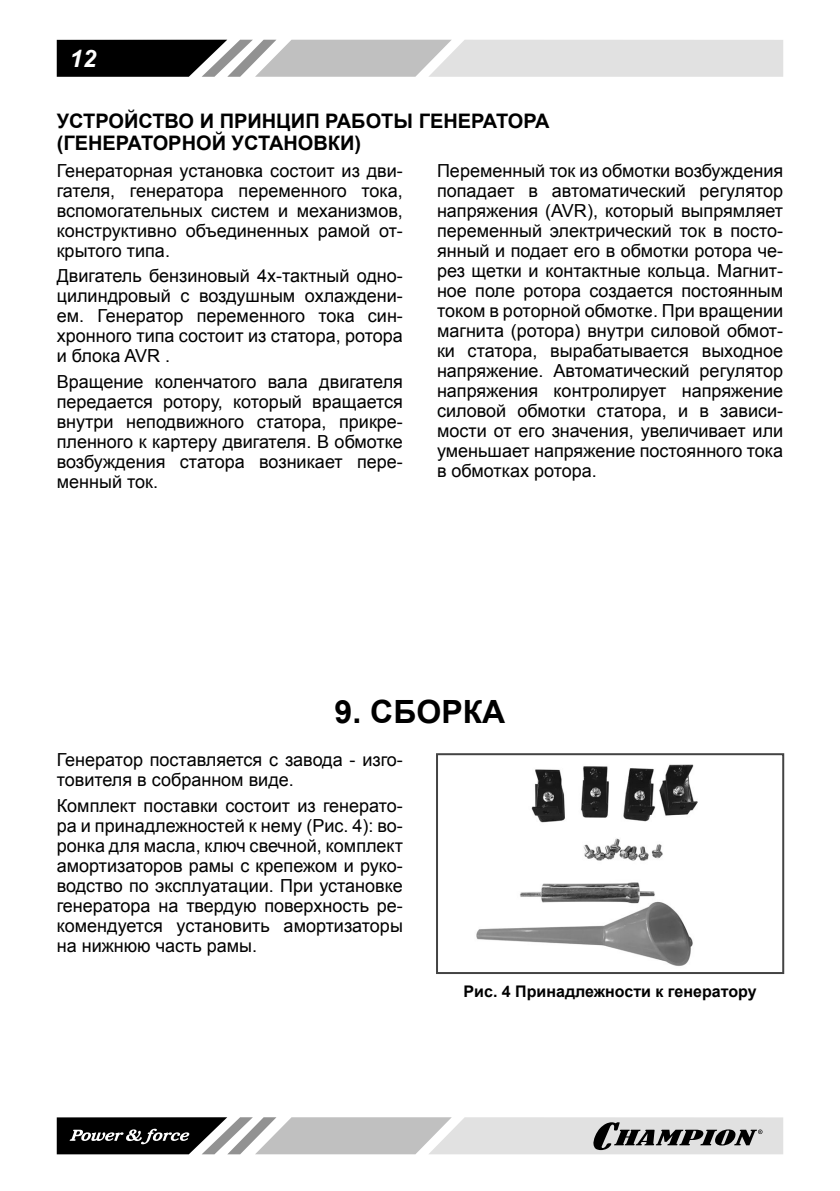
<style>
.page{position:relative;width:840px;height:1191px;background:#fff}
.page>*{position:absolute;margin:0;border:0;box-sizing:border-box;transform-origin:0 0}
.t1{font:700 32px "Arial";color:#000}
.t2{font:italic 700 24px "Arial";color:#fff}
.t3{font:700 20px/22px "Arial";color:#000}
.t4{font:18px/20px "Arial";color:#000;text-align:justify}
.t5{font:700 16px "Arial";color:#000}
</style>
<div class="page">
<svg style="left:57px;top:40px;width:725px;height:37px;background:#aaa"></svg>
<svg style="left:57px;top:1117px;width:725px;height:37px;background:#a1a1a1"></svg>
<img style="left:476px;top:764px;width:222px;height:202px">
<div style="left:436px;top:753px;width:347px;height:221px;border:2px solid #434343"></div>
<h2 class="t2" style="left:70px;top:44px;width:28px">12</h2>
<p class="t3" style="left:57px;top:111px;width:494px">УСТРОЙСТВО И ПРИНЦИП РАБОТЫ ГЕНЕРАТОРА (ГЕНЕРАТОРНОЙ УСТАНОВКИ)</p>
<p class="t4" style="left:57px;top:161px;width:347px">Генераторная установка состоит из дви&shy;гателя, генератора переменного тока, вспомогательных систем и механизмов, конструктивно объединенных рамой от&shy;крытого типа.</p>
<p class="t4" style="left:57px;top:266px;width:347px">Двигатель бензиновый 4х-тактный одно&shy;цилиндровый с воздушным охлаждени&shy;ем. Генератор переменного тока син&shy;хронного типа состоит из статора, ротора и блока AVR .</p>
<p class="t4" style="left:57px;top:372px;width:347px">Вращение коленчатого вала двигателя передается ротору, который вращается внутри неподвижного статора, прикре&shy;пленного к картеру двигателя. В обмотке возбуждения статора возникает пере&shy;менный ток.</p>
<p class="t4" style="left:437px;top:161px;width:347px">Переменный ток из обмотки возбуждения попадает в автоматический регулятор напряжения (AVR), который выпрямляет переменный электрический ток в посто&shy;янный и подает его в обмотки ротора че&shy;рез щетки и контактные кольца. Магнит&shy;ное поле ротора создается постоянным током в роторной обмотке. При вращении магнита (ротора) внутри силовой обмот&shy;ки статора, вырабатывается выходное напряжение. Автоматический регулятор напряжения контролирует напряжение силовой обмотки статора, и в зависи&shy;мости от его значения, увеличивает или уменьшает напряжение постоянного тока в обмотках ротора.</p>
<h1 class="t1" style="left:334px;top:690px;width:172px">9. СБОРКА</h1>
<p class="t4" style="left:57px;top:750px;width:347px">Генератор поставляется с завода - изго&shy;товителя в собранном виде.</p>
<p class="t4" style="left:57px;top:796px;width:347px">Комплект поставки состоит из генерато&shy;ра и принадлежностей к нему (Рис. 4): во&shy;ронка для масла, ключ свечной, комплект амортизаторов рамы с крепежом и руко&shy;водство по эксплуатации. При установке генератора на твердую поверхность ре&shy;комендуется установить амортизаторы на нижнюю часть рамы.</p>
<p class="t5" style="left:463px;top:980px;width:294px">Рис. 4 Принадлежности к генератору</p>
</div>
